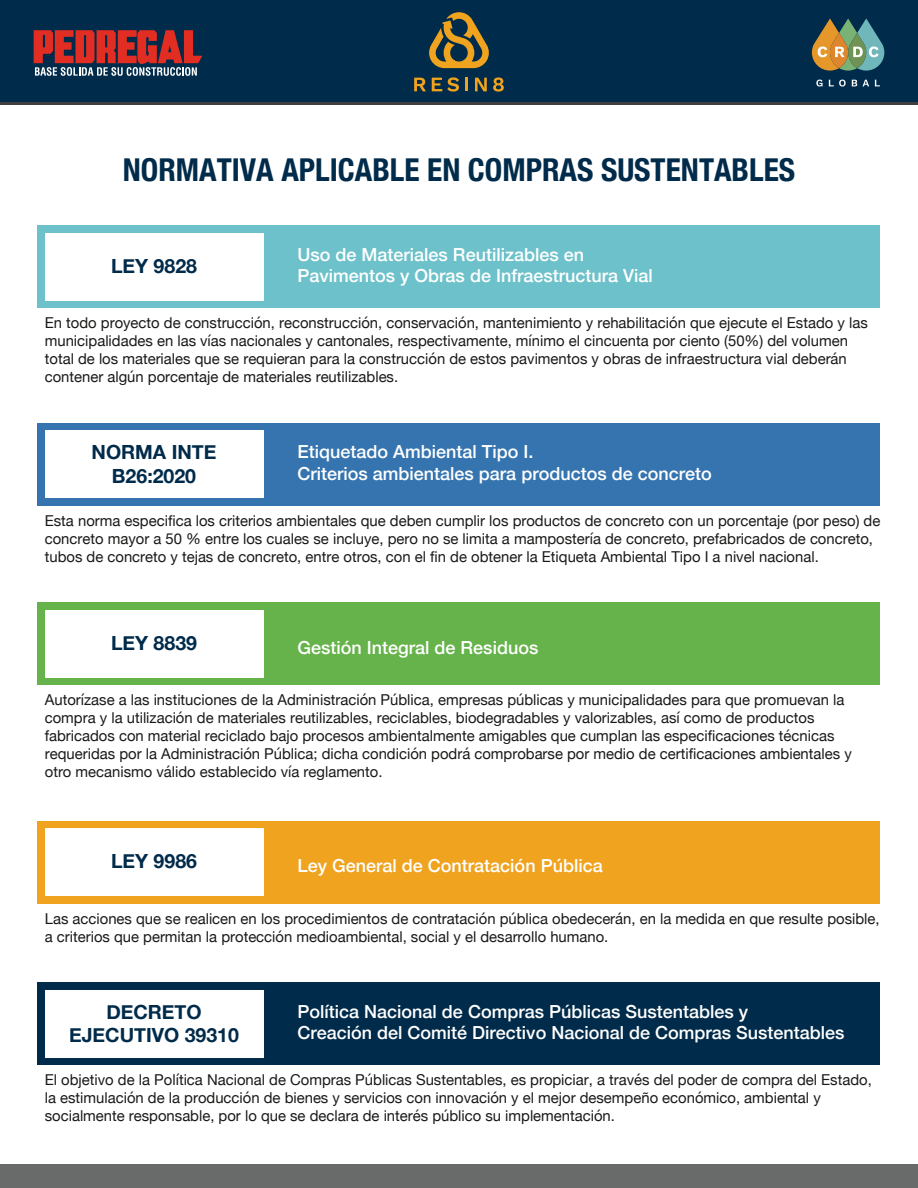
<style>
.page{position:relative;width:918px;height:1188px;background:#fff}
.page>*{position:absolute;margin:0;border:0;box-sizing:border-box;transform-origin:0 0}
.t1{font:700 condensed 31.5px "Helvetica Neue";color:#002b4a}
.t2{font:700 19.5px/23.4px "Helvetica Neue";color:#002b4a;text-align:center}
.t3{font:500 18px/21.6px "Helvetica Neue";color:#fff}
.t4{font:15px/18px "Helvetica Neue";color:#1a1918}
</style>
<div class="page">
<div style="left:0;top:0;width:918px;height:105px;background:#002b4a"></div>
<hr style="left:0;top:102px;width:918px;height:3px;background:#403f3f">
<svg style="left:34px;top:30px;width:168px;height:46px"></svg>
<svg style="left:812px;top:18px;width:72px;height:53px"></svg>
<svg style="left:816px;top:80px;width:7px;height:7px"></svg>
<svg style="left:829px;top:80px;width:17px;height:7px"></svg>
<svg style="left:852px;top:80px;width:5px;height:6px"></svg>
<svg style="left:863px;top:80px;width:6px;height:6px"></svg>
<svg style="left:875px;top:80px;width:5px;height:6px"></svg>
<svg style="left:414px;top:78px;width:12px;height:13px"></svg>
<svg style="left:432px;top:77px;width:27px;height:15px"></svg>
<svg style="left:465px;top:78px;width:3px;height:13px"></svg>
<svg style="left:475px;top:78px;width:12px;height:13px"></svg>
<svg style="left:493px;top:77px;width:11px;height:15px"></svg>
<svg style="left:429px;top:12px;width:60px;height:56px"></svg>
<div style="left:0;top:1164px;width:918px;height:24px;background:#696a6a"></div>
<div style="left:38px;top:225px;width:842px;height:83px;background:#6dc1ca"></div>
<div style="left:45px;top:233px;width:218px;height:67px;background:#fff"></div>
<div style="left:38px;top:423px;width:842px;height:82px;background:#3574af"></div>
<div style="left:45px;top:430px;width:218px;height:68px;background:#fff"></div>
<div style="left:38px;top:602px;width:842px;height:83px;background:#65b34a"></div>
<div style="left:45px;top:610px;width:218px;height:67px;background:#fff"></div>
<div style="left:38px;top:821px;width:842px;height:82px;background:#efa31e"></div>
<div style="left:45px;top:828px;width:218px;height:68px;background:#fff"></div>
<div style="left:38px;top:982px;width:842px;height:83px;background:#002b4a"></div>
<div style="left:45px;top:990px;width:218px;height:67px;background:#fff"></div>
<h1 class="t1" style="left:123px;top:144px;width:674px">NORMATIVA APLICABLE EN COMPRAS SUSTENTABLES</h1>
<h2 class="t2" style="left:111px;top:254px;width:87px">LEY 9828</h2>
<p class="t3" style="left:298px;top:242px;width:357px">Uso de Materiales Reutilizables en<br>Pavimentos y Obras de Infraestructura Vial</p>
<p class="t4" style="left:45px;top:315px;width:824px">En todo proyecto de construcción, reconstrucción, conservación, mantenimiento y rehabilitación que ejecute el Estado y las municipalidades en las vías nacionales y cantonales, respectivamente, mínimo el cincuenta por ciento (50%) del volumen total de los materiales que se requieran para la construcción de estos pavimentos y obras de infraestructura vial deberán contener algún porcentaje de materiales reutilizables.</p>
<h2 class="t2" style="left:92px;top:440px;width:126px">NORMA INTE<br>B26:2020</h2>
<p class="t3" style="left:298px;top:440px;width:416px">Etiquetado Ambiental Tipo I.<br>Criterios ambientales para productos de concreto</p>
<p class="t4" style="left:45px;top:512px;width:837px">Esta norma especifica los criterios ambientales que deben cumplir los productos de concreto con un porcentaje (por peso) de concreto mayor a 50 % entre los cuales se incluye, pero no se limita a mampostería de concreto, prefabricados de concreto, tubos de concreto y tejas de concreto, entre otros, con el fin de obtener la Etiqueta Ambiental Tipo I a nivel nacional.</p>
<h2 class="t2" style="left:111px;top:631px;width:87px">LEY 8839</h2>
<p class="t3" style="left:298px;top:635px;width:242px">Gestión Integral de Residuos</p>
<p class="t4" style="left:45px;top:692px;width:808px">Autorízase a las instituciones de la Administración Pública, empresas públicas y municipalidades para que promuevan la compra y la utilización de materiales reutilizables, reciclables, biodegradables y valorizables, así como de productos fabricados con material reciclado bajo procesos ambientalmente amigables que cumplan las especificaciones técnicas requeridas por la Administración Pública; dicha condición podrá comprobarse por medio de certificaciones ambientales y otro mecanismo válido establecido vía reglamento.</p>
<h2 class="t2" style="left:111px;top:849px;width:87px">LEY 9986</h2>
<p class="t3" style="left:298px;top:854px;width:307px">Ley General de Contratación Pública</p>
<p class="t4" style="left:45px;top:910px;width:836px">Las acciones que se realicen en los procedimientos de contratación pública obedecerán, en la medida en que resulte posible, a criterios que permitan la protección medioambiental, social y el desarrollo humano.</p>
<h2 class="t2" style="left:69px;top:1000px;width:171px">DECRETO<br>EJECUTIVO 39310</h2>
<p class="t3" style="left:298px;top:999px;width:548px">Política Nacional de Compras Públicas Sustentables y<br>Creación del Comité Directivo Nacional de Compras Sustentables</p>
<p class="t4" style="left:45px;top:1072px;width:829px">El objetivo de la Política Nacional de Compras Públicas Sustentables, es propiciar, a través del poder de compra del Estado, la estimulación de la producción de bienes y servicios con innovación y el mejor desempeño económico, ambiental y socialmente responsable, por lo que se declara de interés público su implementación.</p>
</div>
